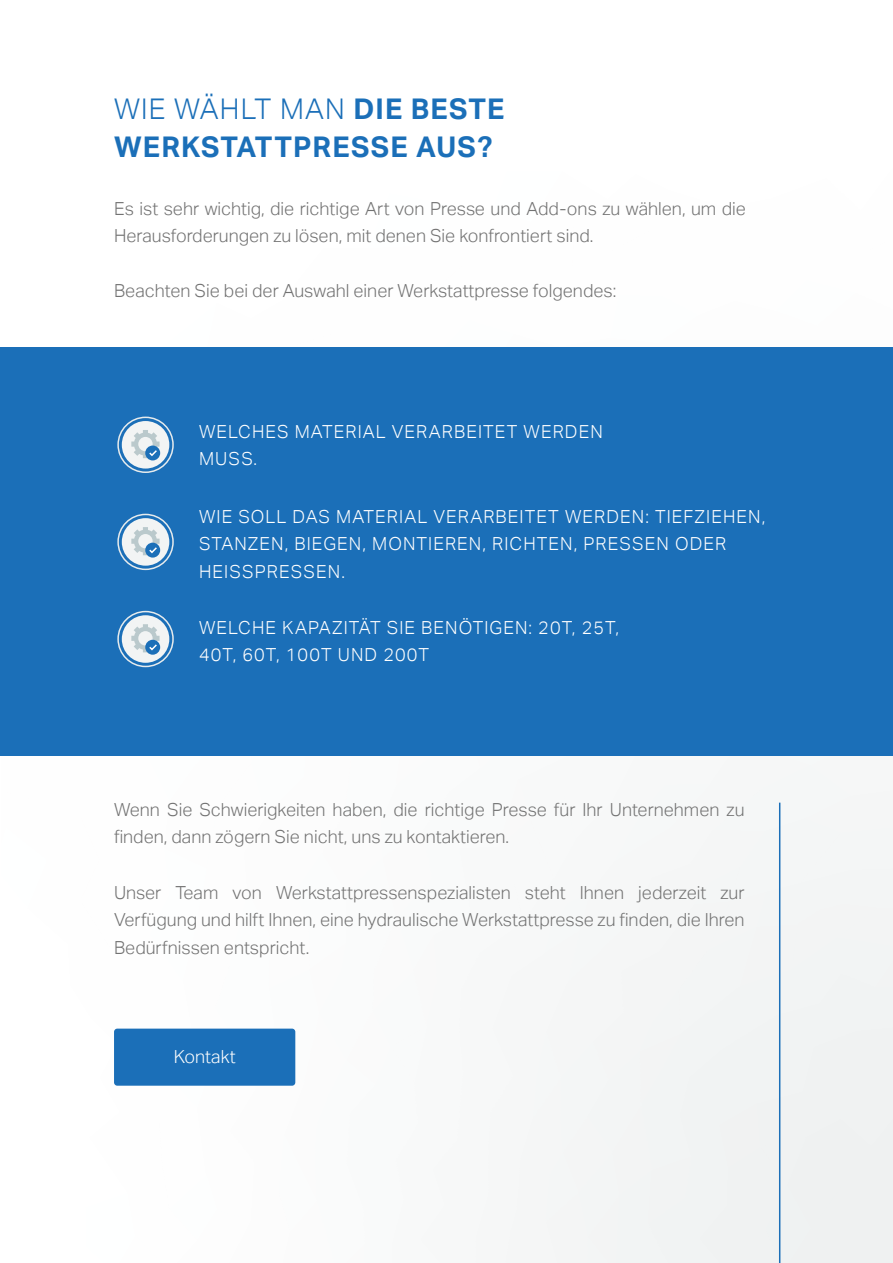
<style>
.page{position:relative;width:893px;height:1263px;background:#fff}
.page>*{position:absolute;margin:0;border:0;box-sizing:border-box;transform-origin:0 0}
.t1{font:700 28.5px/37.2px "Aktiv Grotesk";letter-spacing:.04em;color:#1b6fb8}
.t2{font:300 18px/27.6px "Aktiv Grotesk";color:#727272}
.t3{font:300 18px/27.6px "Aktiv Grotesk";letter-spacing:.06em;color:#fff}
.t4{font:300 18px "Aktiv Grotesk";color:#fff}
.s1{font-weight:300}
</style>
<div class="page">
<div style="left:2px;top:0;width:891px;height:1263px;background:linear-gradient(to right,#fff,#f5f7f7)"></div>
<div style="left:0;top:347px;width:893px;height:408px;background:#1b6fb8"></div>
<div style="left:114px;top:1028px;width:181px;height:58px;background:#1b6fb8;border-radius:3px"></div>
<div style="left:117px;top:417px;width:57px;height:56px;border:2px solid #e6ebed;border-radius:50%"></div>
<div style="left:122px;top:421px;width:47px;height:48px;background:#f2f4f4;border-radius:50%"></div>
<div style="left:145px;top:445px;width:15px;height:15px;background:#1b6fb8;border-radius:50%"></div>
<svg style="left:131px;top:430px;width:29px;height:28px"></svg>
<div style="left:117px;top:514px;width:57px;height:56px;border:2px solid #e6ebed;border-radius:50%"></div>
<div style="left:122px;top:518px;width:47px;height:48px;background:#f2f4f4;border-radius:50%"></div>
<svg style="left:145px;top:543px;width:15px;height:15px"></svg>
<svg style="left:131px;top:527px;width:29px;height:28px"></svg>
<div style="left:117px;top:611px;width:57px;height:56px;border:2px solid #e6ebed;border-radius:50%"></div>
<div style="left:122px;top:615px;width:47px;height:48px;background:#f2f4f4;border-radius:50%"></div>
<svg style="left:145px;top:640px;width:15px;height:15px"></svg>
<svg style="left:131px;top:624px;width:29px;height:28px"></svg>
<hr style="left:779px;top:803px;width:1px;height:460px;background:#1b6fb8">
<h1 class="t1" style="left:114px;top:91px;width:392px"><span class="s1">WIE WÄHLT MAN</span> DIE BESTE<br>WERKSTATTPRESSE AUS?</h1>
<p class="t2" style="left:114px;top:194px;width:633px">Es ist sehr wichtig, die richtige Art von Presse und Add-ons zu wählen, um die<br>Herausforderungen zu lösen, mit denen Sie konfrontiert sind.</p>
<p class="t2" style="left:114px;top:277px;width:504px">Beachten Sie bei der Auswahl einer Werkstattpresse folgendes:</p>
<p class="t3" style="left:199px;top:418px;width:405px">WELCHES MATERIAL VERARBEITET WERDEN<br>MUSS.</p>
<p class="t3" style="left:199px;top:503px;width:568px">WIE SOLL DAS MATERIAL VERARBEITET WERDEN: TIEFZIEHEN,<br>STANZEN, BIEGEN, MONTIEREN, RICHTEN, PRESSEN ODER<br>HEISSPRESSEN.</p>
<p class="t3" style="left:199px;top:614px;width:421px">WELCHE KAPAZITÄT SIE BENÖTIGEN: 20T, 25T,<br>40T, 60T, 100T UND 200T</p>
<p class="t2" style="left:114px;top:796px;width:632px">Wenn Sie Schwierigkeiten haben, die richtige Presse für Ihr Unternehmen zu finden, dann zögern Sie nicht, uns zu kontaktieren.</p>
<p class="t2" style="left:114px;top:879px;width:632px;text-align:justify">Unser Team von Werkstattpressenspezialisten steht Ihnen jederzeit zur Verfügung und hilft Ihnen, eine hydraulische Werkstattpresse zu finden, die Ihren Bedürfnissen entspricht.</p>
<p class="t4" style="left:174px;top:1046px;width:64px">Kontakt</p>
</div>
